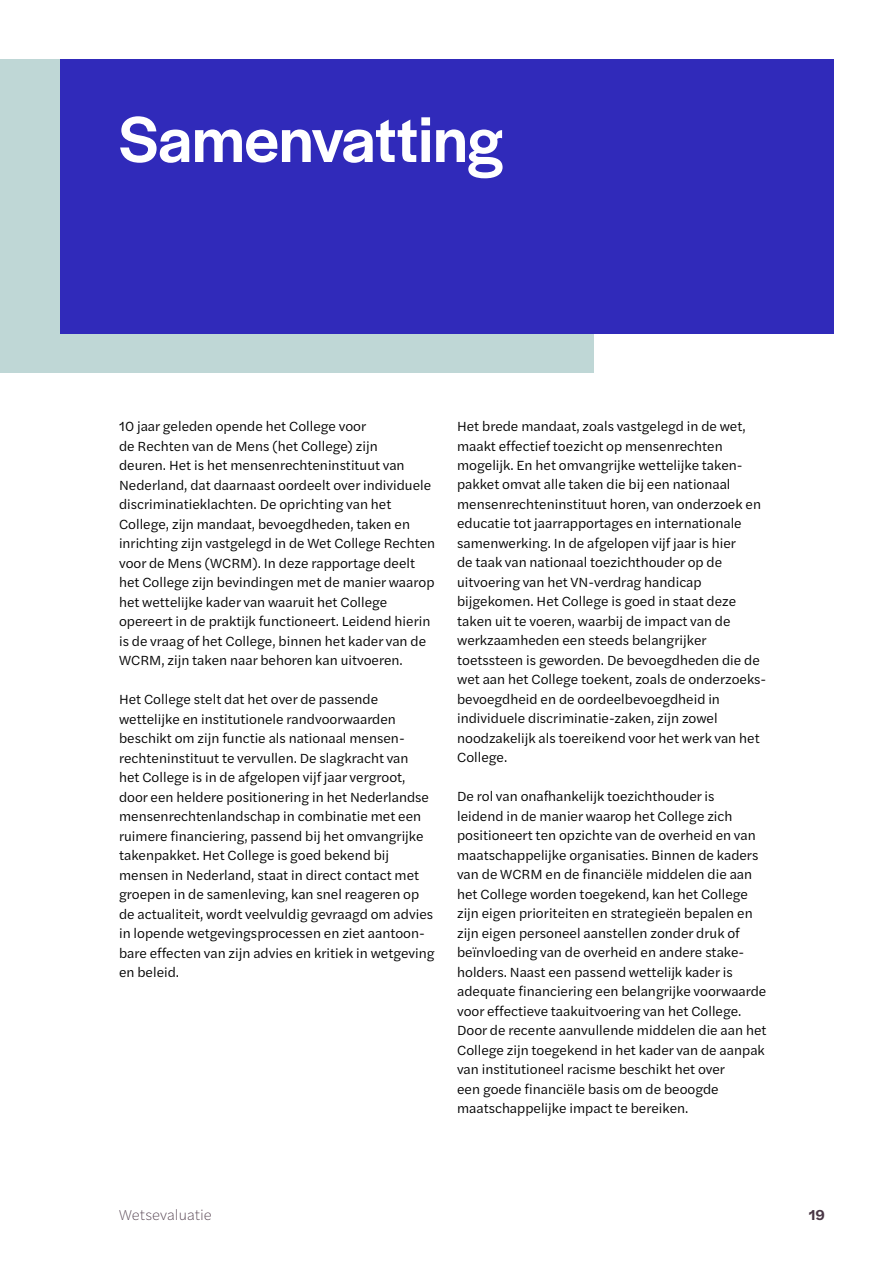
<style>
.page{position:relative;width:893px;height:1263px;background:#fff}
.page>*{position:absolute;margin:0;border:0;box-sizing:border-box;transform-origin:0 0}
.t1{font:500 67.5px "Halyard Display";color:#fff}
.t2{font:200 15px "Halyard Text";color:#493645}
.t3{font:600 15px "Halyard Text";color:#493645}
.t4{font:13.8px/19.5px "Halyard Text";color:#000}
</style>
<div class="page">
<div style="left:0;top:60px;width:594px;height:313px;background:#bfd7d6"></div>
<div style="left:60px;top:60px;width:773px;height:274px;background:#302aba"></div>
<h1 class="t1" style="left:119px;top:91px;width:385px">Samenvatting</h1>
<p class="t4" style="left:119px;top:416px;width:318px">10 jaar geleden opende het College voor<br>de Rechten van de Mens (het College) zijn<br>deuren. Het is het mensenrechteninstituut van Nederland, dat daarnaast oordeelt over individuele discriminatieklachten. De oprichting van het College, zijn mandaat, bevoegdheden, taken en inrichting zijn vastgelegd in de Wet College Rechten voor de Mens (WCRM). In deze rapportage deelt het College zijn bevindingen met de manier waarop het wettelijke kader van waaruit het College opereert in de praktijk functioneert. Leidend hierin is de vraag of het College, binnen het kader van de WCRM, zijn taken naar behoren kan uitvoeren.</p>
<p class="t4" style="left:119px;top:689px;width:317px">Het College stelt dat het over de passende wettelijke en institutionele randvoorwaarden beschikt om zijn functie als nationaal mensen&shy;rechteninstituut te vervullen. De slagkracht van<br>het College is in de afgelopen vijf jaar vergroot, door een heldere positionering in het Nederlandse mensenrechtenlandschap in combinatie met een ruimere financiering, passend bij het omvangrijke takenpakket. Het College is goed bekend bij mensen in Nederland, staat in direct contact met groepen in de samenleving, kan snel reageren op de actualiteit, wordt veelvuldig gevraagd om advies in lopende wetgevingsprocessen en ziet aantoon&shy;bare effecten van zijn advies en kritiek in wetgeving en beleid.</p>
<p class="t4" style="left:457px;top:416px;width:311px">Het brede mandaat, zoals vastgelegd in de wet, maakt effectief toezicht op mensenrechten mogelijk. En het omvangrijke wettelijke taken&shy;pakket omvat alle taken die bij een nationaal mensenrechteninstituut horen, van onderzoek en educatie tot jaarrapportages en internationale samenwerking. In de afgelopen vijf jaar is hier<br>de taak van nationaal toezichthouder op de uitvoering van het VN-verdrag handicap bijgekomen. Het College is goed in staat deze taken uit te voeren, waarbij de impact van de werkzaamheden een steeds belangrijker toetssteen is geworden. De bevoegdheden die de wet aan het College toekent, zoals de onderzoeks&shy;bevoegdheid en de oordeelbevoegdheid in individuele discriminatie-zaken, zijn zowel noodzakelijk als toereikend voor het werk van het College.</p>
<p class="t4" style="left:457px;top:786px;width:311px">De rol van onafhankelijk toezichthouder is<br>leidend in de manier waarop het College zich positioneert ten opzichte van de overheid en van maatschappelijke organisaties. Binnen de kaders van de WCRM en de financiële middelen die aan het College worden toegekend, kan het College zijn eigen prioriteiten en strategieën bepalen en zijn eigen personeel aanstellen zonder druk of beïnvloeding van de overheid en andere stake&shy;holders. Naast een passend wettelijk kader is adequate financiering een belangrijke voorwaarde voor effectieve taakuitvoering van het College.<br>Door de recente aanvullende middelen die aan het College zijn toegekend in het kader van de aanpak van institutioneel racisme beschikt het over<br>een goede financiële basis om de beoogde maatschappelijke impact te bereiken.</p>
<p class="t2" style="left:119px;top:1204px;width:94px">Wetsevaluatie</p>
<p class="t3" style="left:809px;top:1203px;width:18px">19</p>
</div>
